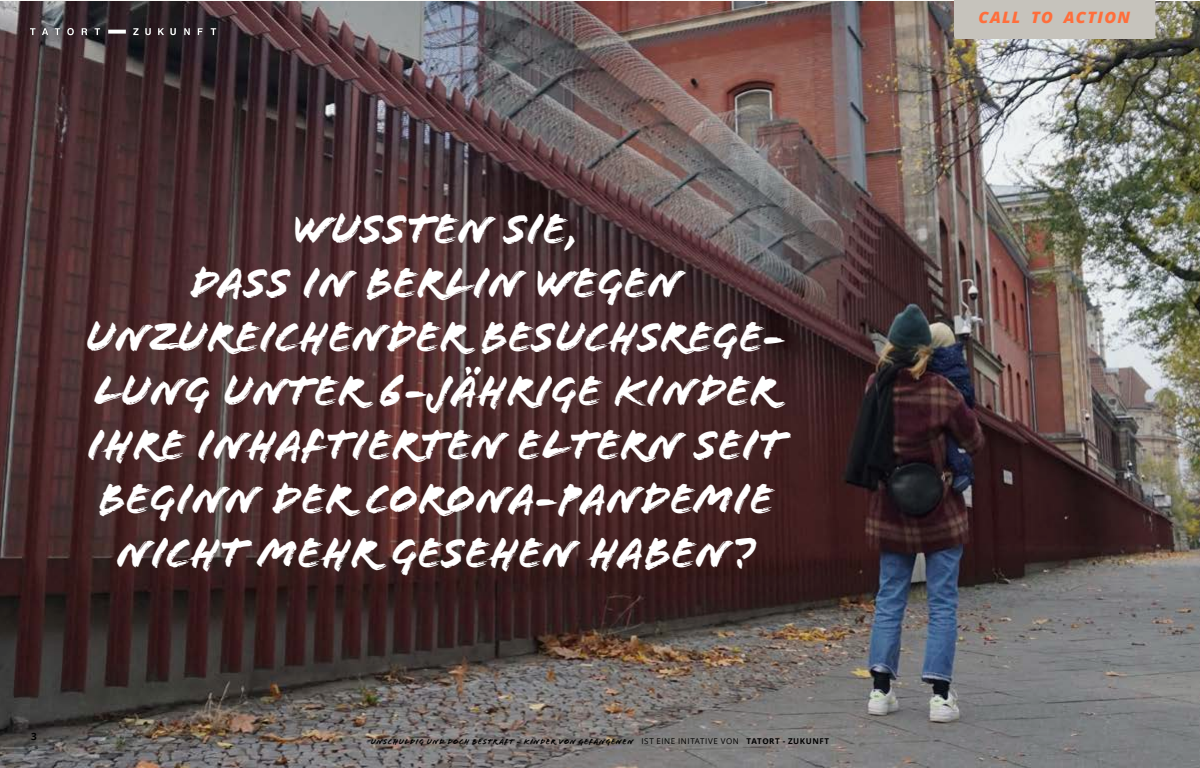
<style>
.page{position:relative;width:1200px;height:768px;background:#fff}
.page>*{position:absolute;margin:0;border:0;box-sizing:border-box;transform-origin:0 0}
.t1{font:45px/54px "Flood";color:#fff;text-align:center}
.t2{font:italic 800 15.7px "Open Sans";letter-spacing:.08em;color:#ff6e3b}
.t3{font:700 10px "Open Sans";color:#000}
.t4{font:8px "Flood";letter-spacing:.075em;color:#000}
.s1{font-family:"Open Sans"}
.s2{font-family:"Open Sans";font-weight:700}
</style>
<div class="page">
<img style="left:0;top:1px;width:1200px;height:767px">
<div style="left:954px;top:0;width:202px;height:39px;background:#c6c3bc"></div>
<svg style="left:133px;top:28px;width:6px;height:7px"></svg>
<svg style="left:158px;top:28px;width:6px;height:7px"></svg>
<svg style="left:145px;top:28px;width:6px;height:7px"></svg>
<svg style="left:184px;top:28px;width:6px;height:7px"></svg>
<svg style="left:198px;top:28px;width:5px;height:7px"></svg>
<svg style="left:211px;top:28px;width:5px;height:7px"></svg>
<svg style="left:170px;top:28px;width:6px;height:7px"></svg>
<svg style="left:30px;top:28px;width:6px;height:7px"></svg>
<svg style="left:42px;top:28px;width:6px;height:7px"></svg>
<svg style="left:55px;top:28px;width:5px;height:7px"></svg>
<svg style="left:67px;top:28px;width:7px;height:7px"></svg>
<svg style="left:82px;top:28px;width:5px;height:7px"></svg>
<svg style="left:95px;top:28px;width:5px;height:7px"></svg>
<svg style="left:108px;top:30px;width:18px;height:4px"></svg>
<p class="t1" style="left:86px;top:202px;width:701px">WUSSTEN SIE,<br>DASS IN BERLIN WEGEN<br>UNZUREICHENDER BESUCHSREGE-<br>LUNG UNTER 6-JÄHRIGE KINDER<br>IHRE INHAFTIERTEN ELTERN SEIT<br>BEGINN DER CORONA-PANDEMIE<br>NICHT MEHR GESEHEN HABEN?</p>
<p class="t3" style="left:31px;top:730px;width:7px">3</p>
<p class="t4" style="left:371px;top:737px;width:460px">UNSCHULDIG UND DOCH BESTR AFT - KINDER VON GEFANGENEN <span class="s1">IST EINE INITATIVE VON</span> <span class="s2">TATORT - ZUKUNFT</span></p>
<p class="t2" style="left:978px;top:5px;width:153px">CALL TO ACTION</p>
</div>
